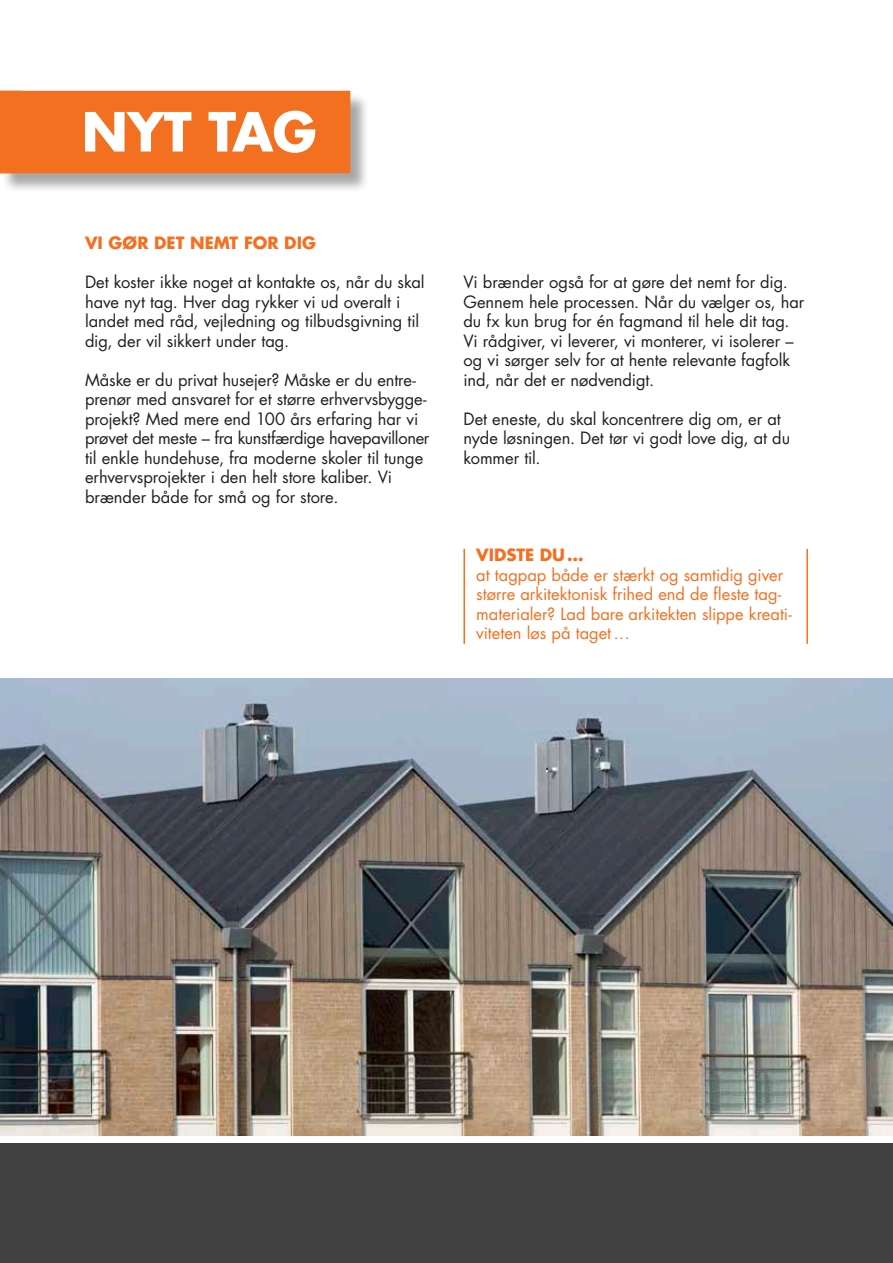
<style>
.page{position:relative;width:893px;height:1263px;background:#fff}
.page>*{position:absolute;margin:0;border:0;box-sizing:border-box;transform-origin:0 0}
.t1{font:700 52.5px "Futura LT";letter-spacing:-.015em;color:#fff}
.t2{font:16.5px/19.5px "Futura LT";letter-spacing:-.005em;color:#231f20}
.t3{font:16.5px/19.5px "Futura LT";color:#f37021}
.t4{font:700 16.5px "Futura LT";color:#f37021}
</style>
<div class="page">
<div style="left:1px;top:92px;width:369px;height:101px;background:#231f20;opacity:.4"></div>
<div style="left:0;top:91px;width:350px;height:82px;background:#f37021"></div>
<div style="left:0;top:1144px;width:893px;height:119px;background:#414142"></div>
<hr style="left:463px;top:549px;width:2px;height:95px;background:#f37021">
<hr style="left:806px;top:549px;width:2px;height:95px;background:#f37021">
<img style="left:0;top:678px;width:893px;height:457px">
<h1 class="t1" style="left:82px;top:97px;width:237px">NYT TAG</h1>
<p class="t4" style="left:85px;top:232px;width:232px">VI GØR DET NEMT FOR DIG</p>
<p class="t2" style="left:85px;top:272px;width:341px">Det koster ikke noget at kontakte os, når du skal have nyt tag. Hver dag rykker vi ud overalt i landet med råd, vejledning og tilbudsgivning til dig, der vil sikkert under tag.</p>
<p class="t2" style="left:85px;top:370px;width:346px">Måske er du privat husejer? Måske er du entre&shy;prenør med ansvaret for et større erhvervsbygge&shy;projekt? Med mere end 100 års erfaring har vi prøvet det meste – fra kunstfærdige havepavilloner til enkle hundehuse, fra moderne skoler til tunge erhvervsprojekter i den helt store kaliber. Vi brænder både for små og for store.</p>
<p class="t2" style="left:463px;top:272px;width:342px">Vi brænder også for at gøre det nemt for dig.<br>Gennem hele processen. Når du vælger os, har du fx kun brug for én fagmand til hele dit tag.<br>Vi rådgiver, vi leverer, vi monterer, vi isolerer – og vi sørger selv for at hente relevante fagfolk ind, når det er nødvendigt.</p>
<p class="t2" style="left:463px;top:409px;width:328px">Det eneste, du skal koncentrere dig om, er at nyde løsningen. Det tør vi godt love dig, at du kommer til.</p>
<p class="t4" style="left:476px;top:544px;width:109px">VIDSTE DU…</p>
<p class="t3" style="left:476px;top:565px;width:317px">at tagpap både er stærkt og samtidig giver større arkitektonisk frihed end de fleste tag&shy;materialer? Lad bare arkitekten slippe kreati&shy;viteten løs på taget…</p>
</div>
